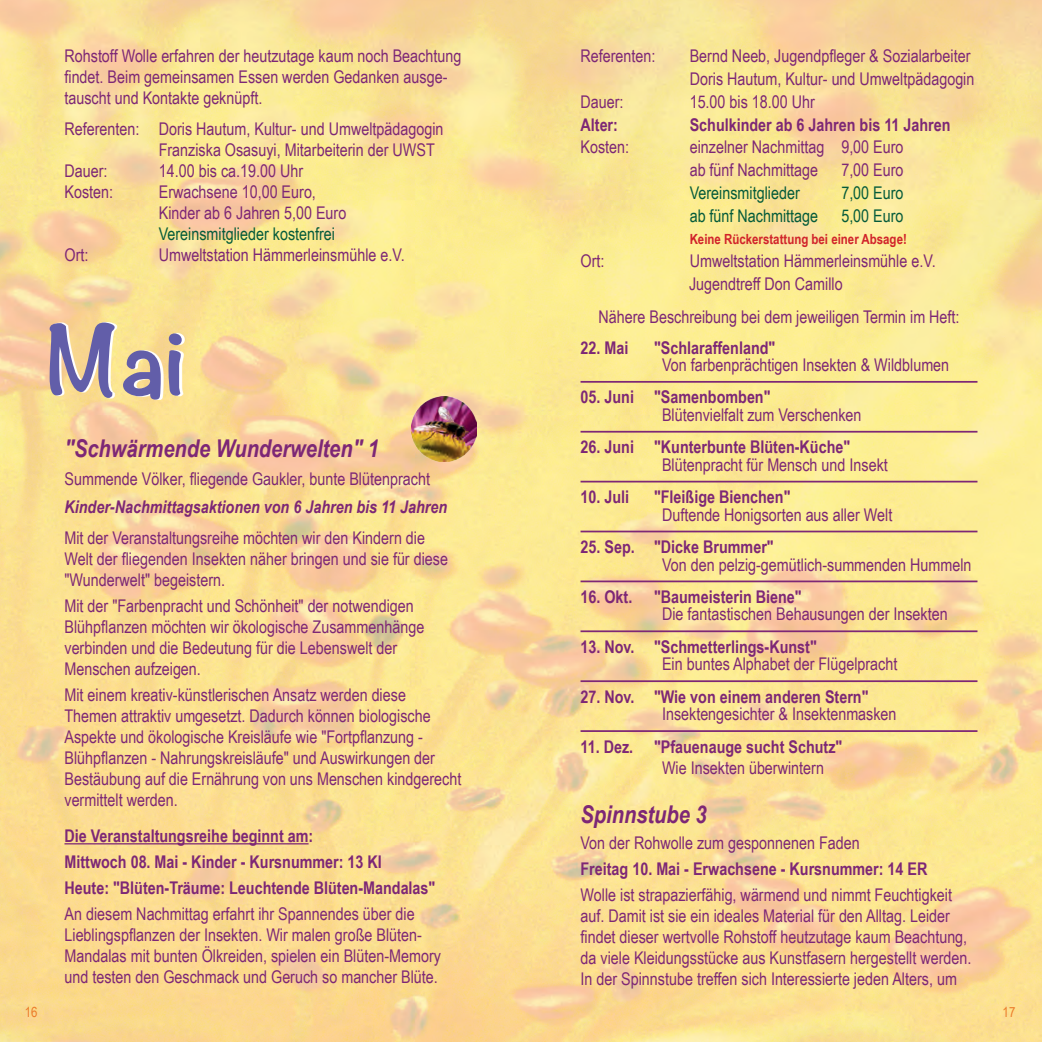
<style>
.page{position:relative;width:1042px;height:1042px;background:#fff}
.page>*{position:absolute;margin:0;border:0;box-sizing:border-box;transform-origin:0 0}
.t1{font:italic 700 24.5px "Arial Narrow";color:#7d2776}
.t2{font:17.5px/21px "Arial Narrow";color:#7d2776}
.t3{font:700 17.5px/25.9px "Arial Narrow";color:#7d2776}
.t4{font:17.5px "Arial Narrow";color:#055b3a}
.t5{font:italic 700 17.5px "Arial Narrow";color:#7d2776}
.t6{font:700 14px "Arial Narrow";color:#d1232a}
.t7{font:14px "Arial Narrow";color:#ec7b2a}
</style>
<div class="page">
<img style="left:0;top:0;width:1042px;height:1042px">
<hr style="left:64px;top:843px;width:245px;height:1px;background:#7d2776">
<hr style="left:580px;top:381px;width:397px;height:2px;background:#7d2776">
<hr style="left:580px;top:431px;width:397px;height:1px;background:#7d2776">
<hr style="left:580px;top:481px;width:397px;height:1px;background:#7d2776">
<hr style="left:580px;top:531px;width:397px;height:1px;background:#7d2776">
<hr style="left:580px;top:580px;width:397px;height:2px;background:#7d2776">
<hr style="left:580px;top:630px;width:397px;height:2px;background:#7d2776">
<hr style="left:580px;top:680px;width:397px;height:2px;background:#7d2776">
<hr style="left:580px;top:730px;width:397px;height:2px;background:#7d2776">
<svg style="left:50px;top:322px;width:132px;height:78px"></svg>
<img style="left:412px;top:397px;width:64px;height:64px">
<p class="t2" style="left:64px;top:45px;width:398px">Rohstoff Wolle erfahren der heutzutage kaum noch Beachtung findet. Beim gemeinsamen Essen werden Gedanken ausge&shy;tauscht und Kontakte geknüpft.</p>
<p class="t2" style="left:64px;top:118px;width:380px">Referenten: Doris Hautum, Kultur- und Umweltpädagogin</p>
<p class="t2" style="left:159px;top:139px;width:277px">Franziska Osasuyi, Mitarbeiterin der UWST</p>
<p class="t2" style="left:64px;top:160px;width:45px">Dauer:</p>
<p class="t2" style="left:159px;top:160px;width:146px">14.00 bis ca.19.00 Uhr</p>
<p class="t2" style="left:64px;top:181px;width:50px">Kosten:</p>
<p class="t2" style="left:159px;top:181px;width:189px">Erwachsene 10,00 Euro,<br>Kinder ab 6 Jahren 5,00 Euro</p>
<p class="t4" style="left:159px;top:221px;width:178px">Vereinsmitglieder kostenfrei</p>
<p class="t2" style="left:64px;top:244px;width:25px">Ort:</p>
<p class="t2" style="left:159px;top:244px;width:247px">Umweltstation Hämmerleinsmühle e.V.</p>
<h1 class="t1" style="left:64px;top:430px;width:316px">"Schwärmende Wunderwelten" 1</h1>
<p class="t2" style="left:64px;top:468px;width:367px">Summende Völker, fliegende Gaukler, bunte Blütenpracht</p>
<p class="t5" style="left:64px;top:494px;width:384px">Kinder-Nachmittagsaktionen von 6 Jahren bis 11 Jahren</p>
<p class="t2" style="left:64px;top:527px;width:385px">Mit der Veranstaltungsreihe möchten wir den Kindern die<br>Welt der fliegenden Insekten näher bringen und sie für diese "Wunderwelt" begeistern.</p>
<p class="t2" style="left:64px;top:595px;width:361px">Mit der "Farbenpracht und Schönheit" der notwendigen Blühpflanzen möchten wir ökologische Zusammenhänge verbinden und die Bedeutung für die Lebenswelt der Menschen aufzeigen.</p>
<p class="t2" style="left:64px;top:684px;width:398px">Mit einem kreativ-künstlerischen Ansatz werden diese Themen attraktiv umgesetzt. Dadurch können biologische Aspekte und ökologische Kreisläufe wie "Fortpflanzung - Blühpflanzen - Nahrungskreisläufe" und Auswirkungen der Bestäubung auf die Ernährung von uns Menschen kindgerecht vermittelt werden.</p>
<p class="t3" style="left:64px;top:822px;width:372px">Die Veranstaltungsreihe beginnt am:<br>Mittwoch 08. Mai - Kinder - Kursnummer: 13 KI<br>Heute: "Blüten-Träume: Leuchtende Blüten-Mandalas"</p>
<p class="t2" style="left:64px;top:902px;width:378px">An diesem Nachmittag erfahrt ihr Spannendes über die Lieblingspflanzen der Insekten. Wir malen große Blüten-Mandalas mit bunten Ölkreiden, spielen ein Blüten-Memory und testen den Geschmack und Geruch so mancher Blüte.</p>
<p class="t2" style="left:580px;top:45px;width:76px">Referenten:</p>
<p class="t2" style="left:690px;top:44px;width:286px;line-height:22.8px">Bernd Neeb, Jugendpfleger &amp; Sozialarbeiter<br>Doris Hautum, Kultur- und Umweltpädagogin</p>
<p class="t2" style="left:580px;top:91px;width:45px">Dauer:</p>
<p class="t2" style="left:690px;top:91px;width:127px">15.00 bis 18.00 Uhr</p>
<p class="t3" style="left:580px;top:111px;width:39px">Alter:</p>
<p class="t3" style="left:690px;top:111px;width:262px">Schulkinder ab 6 Jahren bis 11 Jahren</p>
<p class="t2" style="left:580px;top:136px;width:50px">Kosten:</p>
<p class="t2" style="left:690px;top:135px;width:215px;line-height:22.8px">einzelner Nachmittag 9,00 Euro ab fünf Nachmittage</p>
<p class="t2" style="left:841px;top:159px;width:64px">7,00 Euro</p>
<p class="t4" style="left:690px;top:180px;width:112px">Vereinsmitglieder</p>
<p class="t4" style="left:841px;top:180px;width:64px">7,00 Euro</p>
<p class="t4" style="left:690px;top:203px;width:130px">ab fünf Nachmittage</p>
<p class="t4" style="left:841px;top:203px;width:64px">5,00 Euro</p>
<p class="t6" style="left:690px;top:229px;width:219px">Keine Rückerstattung bei einer Absage!</p>
<p class="t2" style="left:580px;top:250px;width:25px">Ort:</p>
<p class="t2" style="left:689px;top:249px;width:248px;line-height:22.8px">Umweltstation Hämmerleinsmühle e.V.<br>Jugendtreff Don Camillo</p>
<p class="t2" style="left:598px;top:305px;width:363px">Nähere Beschreibung bei dem jeweiligen Termin im Heft:</p>
<p class="t3" style="left:580px;top:333px;width:49px">22. Mai</p>
<p class="t3" style="left:654px;top:333px;width:123px">"Schlaraffenland"</p>
<p class="t2" style="left:662px;top:354px;width:289px">Von farbenprächtigen Insekten &amp; Wildblumen</p>
<p class="t3" style="left:580px;top:383px;width:191px">05. Juni "Samenbomben"</p>
<p class="t2" style="left:662px;top:404px;width:201px">Blütenvielfalt zum Verschenken</p>
<p class="t3" style="left:580px;top:433px;width:271px">26. Juni "Kunterbunte Blüten-Küche"</p>
<p class="t2" style="left:662px;top:453px;width:227px">Blütenpracht für Mensch und Insekt</p>
<p class="t3" style="left:580px;top:483px;width:50px">10. Juli</p>
<p class="t3" style="left:654px;top:483px;width:138px">"Fleißige Bienchen"</p>
<p class="t2" style="left:662px;top:503px;width:232px">Duftende Honigsorten aus aller Welt</p>
<p class="t3" style="left:580px;top:533px;width:195px">25. Sep. "Dicke Brummer"</p>
<p class="t2" style="left:662px;top:553px;width:311px">Von den pelzig-gemütlich-summenden Hummeln</p>
<p class="t3" style="left:580px;top:583px;width:223px">16. Okt. "Baumeisterin Biene"</p>
<p class="t2" style="left:662px;top:603px;width:287px">Die fantastischen Behausungen der Insekten</p>
<p class="t3" style="left:580px;top:633px;width:238px">13. Nov. "Schmetterlings-Kunst"</p>
<p class="t2" style="left:662px;top:653px;width:237px">Ein buntes Alphabet der Flügelpracht</p>
<p class="t3" style="left:580px;top:683px;width:289px">27. Nov. "Wie von einem anderen Stern"</p>
<p class="t2" style="left:662px;top:703px;width:236px">Insektengesichter &amp; Insektenmasken</p>
<p class="t3" style="left:580px;top:732px;width:263px">11. Dez. "Pfauenauge sucht Schutz"</p>
<p class="t2" style="left:662px;top:756px;width:163px">Wie Insekten überwintern</p>
<h1 class="t1" style="left:580px;top:796px;width:128px">Spinnstube 3</h1>
<p class="t2" style="left:580px;top:831px;width:281px">Von der Rohwolle zum gesponnenen Faden</p>
<p class="t3" style="left:580px;top:855px;width:348px">Freitag 10. Mai - Erwachsene - Kursnummer: 14 ER</p>
<p class="t2" style="left:580px;top:883px;width:392px">Wolle ist strapazierfähig, wärmend und nimmt Feuchtigkeit auf. Damit ist sie ein ideales Material für den Alltag. Leider findet dieser wertvolle Rohstoff heutzutage kaum Beachtung, da viele Kleidungsstücke aus Kunstfasern hergestellt werden.<br>In der Spinnstube treffen sich Interessierte jeden Alters, um</p>
<p class="t7" style="left:25px;top:1002px;width:14px">16</p>
<p class="t7" style="left:1002px;top:1002px;width:14px">17</p>
</div>
